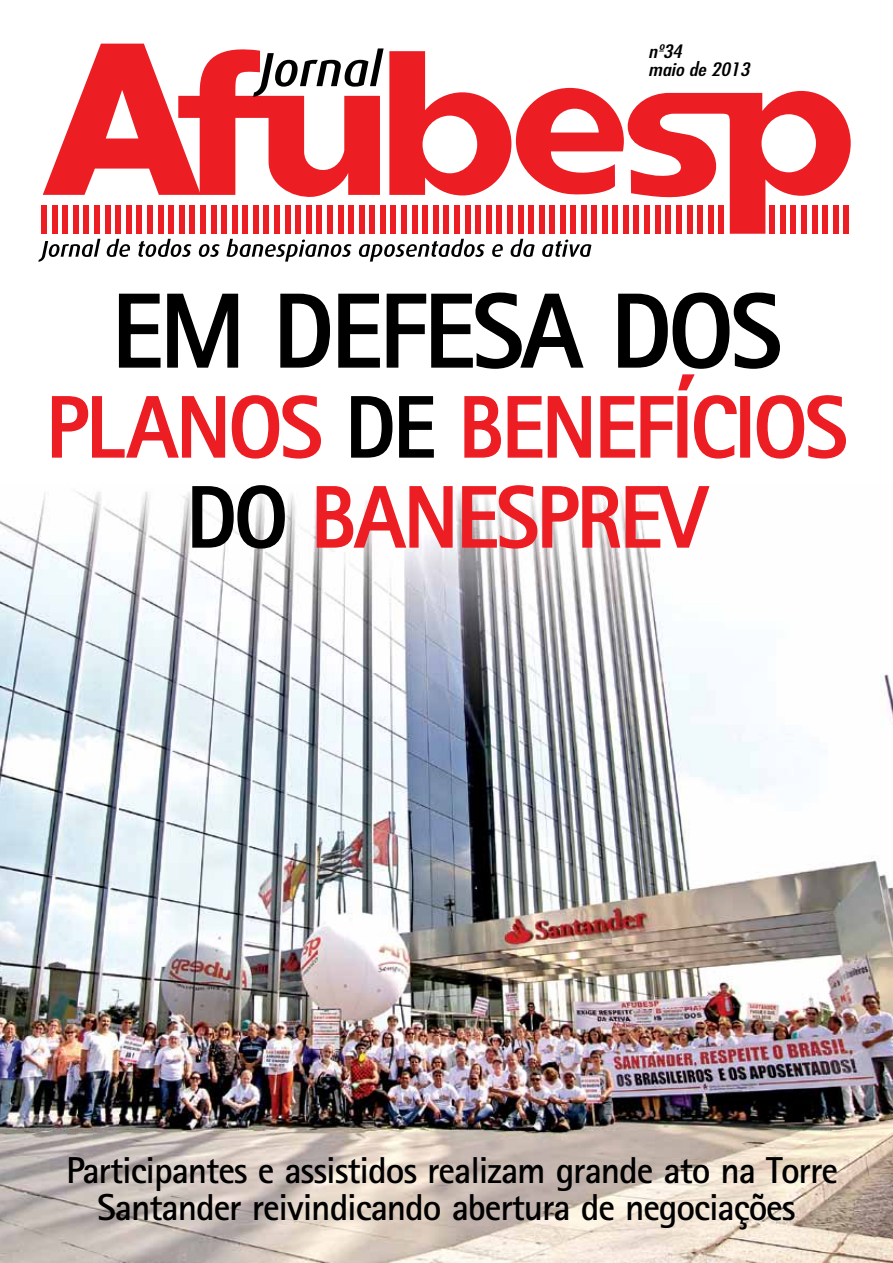
<style>
.page{position:relative;width:893px;height:1263px;background:#fff}
.page>*{position:absolute;margin:0;border:0;box-sizing:border-box;transform-origin:0 0}
.t1{font:700 105px "Rotis Sans Serif";letter-spacing:-.03em;color:#000}
.t2{font:700 87px/90px "Rotis Sans Serif";letter-spacing:-.03em;color:#ed1d24;text-align:center}
.t3{font:700 37.5px/37.5px "Rotis Sans Serif";letter-spacing:-.03em;color:#000;text-align:center}
.t4{font:italic condensed 18px/18px "Futura";color:#000;scale:1.3 1}
.s1{color:#000}
</style>
<div class="page">
<img style="left:0;top:491px;width:893px;height:772px">
<svg style="left:38px;top:44px;width:813px;height:218px"></svg>
<svg style="left:118px;top:293px;width:121px;height:75px"></svg>
<svg style="left:280px;top:293px;width:50px;height:75px"></svg>
<svg style="left:338px;top:292px;width:246px;height:77px"></svg>
<svg style="left:51px;top:395px;width:270px;height:64px"></svg>
<svg style="left:351px;top:396px;width:83px;height:62px"></svg>
<svg style="left:464px;top:396px;width:127px;height:62px"></svg>
<svg style="left:600px;top:292px;width:246px;height:167px"></svg>
<svg style="left:192px;top:485px;width:94px;height:64px"></svg>
<svg style="left:316px;top:486px;width:137px;height:63px"></svg>
<svg style="left:461px;top:485px;width:249px;height:64px"></svg>
<p class="t4" style="left:648px;top:42px;width:79px">nº34<br>maio de 2013</p>
<h1 class="t1" style="left:111px;top:265px;width:672px">Em defesa dos</h1>
<h2 class="t2" style="left:46px;top:381px;width:803px">planos <span class="s1">de</span> benefícios <span class="s1">do</span> Banesprev</h2>
<p class="t3" style="left:66px;top:1151px;width:773px">Participantes e assistidos realizam grande ato na Torre<br>Santander reivindicando abertura de negociações</p>
</div>
